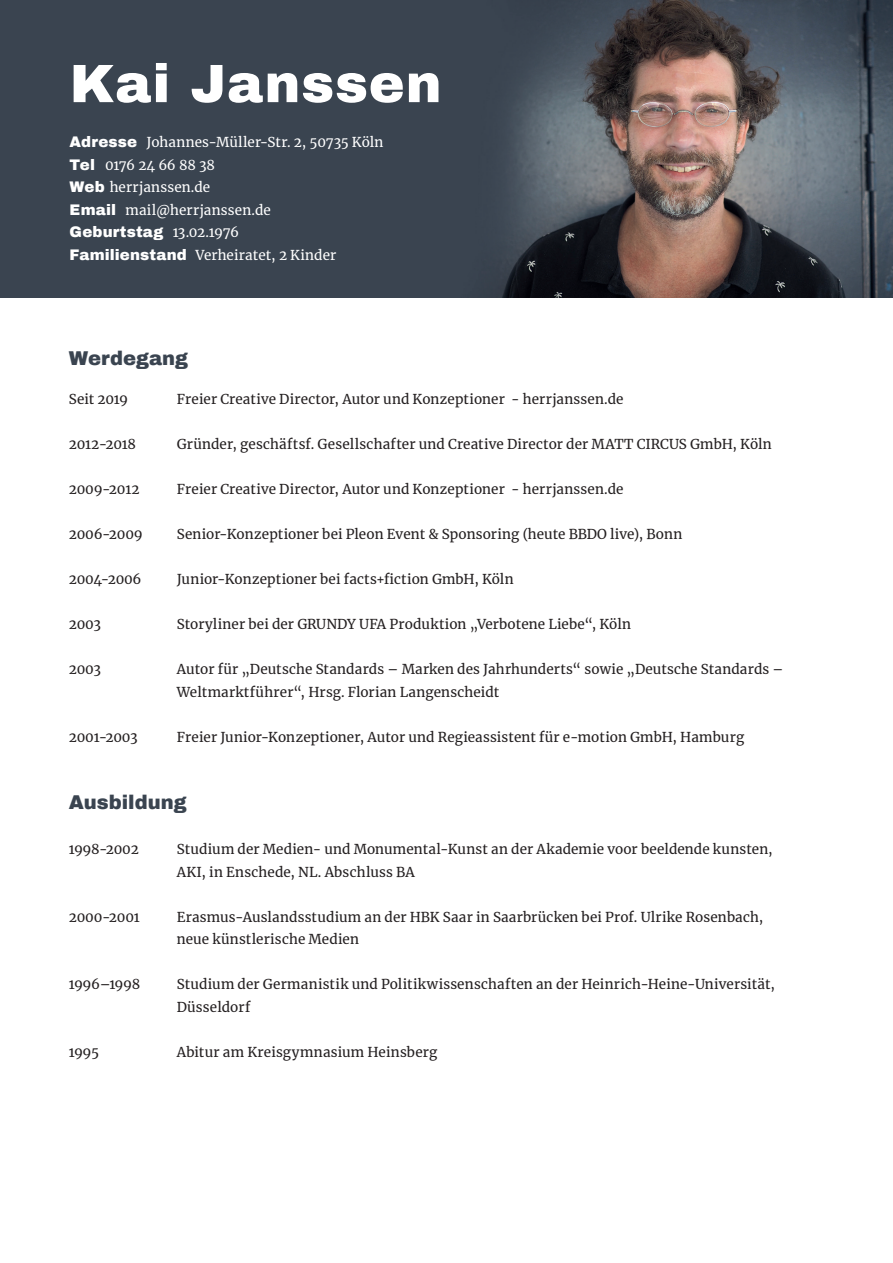
<style>
.page{position:relative;width:893px;height:1263px;background:#fff}
.page>*{position:absolute;margin:0;border:0;box-sizing:border-box;transform-origin:0 0}
.t1{font:900 54px "Archivo";letter-spacing:.015em;color:#fff}
.t2{font:900 19.5px "Archivo";color:#3a4450}
.t3{font:900 15px "Archivo";letter-spacing:.01em;color:#fff}
.t4{font:13.5px/22.5px "Merriweather";letter-spacing:.01em;color:#231f20}
.t5{font:13.5px/22.5px "Merriweather";letter-spacing:.01em;color:#fff}
.t6{font:13.5px "Merriweather";letter-spacing:-.01em;color:#231f20}
.t7{font:13.5px "Merriweather";letter-spacing:-.025em;color:#231f20}
.t8{font:13.5px "Merriweather";letter-spacing:-.015em;color:#231f20}
.s1{font-family:"Archivo";font-weight:900;font-size:15px}
.s2{font-family:"Merriweather";font-weight:400;font-size:13.5px}
</style>
<div class="page">
<img style="left:0;top:0;width:893px;height:298px">
<h1 class="t1" style="left:70px;top:50px;width:374px">Kai Janssen</h1>
<p class="t5" style="left:70px;top:131px;width:315px"><span class="s1">Adresse</span> Johannes-Müller-Str. 2, 50735 Köln<br><span class="s1">Tel</span> 0176 24 66 88 38<br><span class="s1">Web</span> herrjanssen.de<br><span class="s1">Email</span> mail@herrjanssen.de</p>
<p class="t3" style="left:70px;top:223px;width:171px">Geburtstag <span class="s2">13.02.1976</span></p>
<p class="t5" style="left:70px;top:243px;width:268px"><span class="s1">Familienstand</span> Verheiratet, 2 Kinder</p>
<h2 class="t2" style="left:69px;top:347px;width:121px">Werdegang</h2>
<p class="t6" style="left:69px;top:390px;width:61px">Seit 2019</p>
<p class="t4" style="left:177px;top:388px;width:448px">Freier Creative Director, Autor und Konzeptioner - herrjanssen.de</p>
<p class="t8" style="left:69px;top:435px;width:69px">2012-2018</p>
<p class="t4" style="left:177px;top:433px;width:597px">Gründer, geschäftsf. Gesellschafter und Creative Director der MATT CIRCUS GmbH, Köln</p>
<p class="t6" style="left:69px;top:480px;width:72px">2009-2012</p>
<p class="t4" style="left:177px;top:478px;width:448px">Freier Creative Director, Autor und Konzeptioner - herrjanssen.de</p>
<p class="t6" style="left:69px;top:525px;width:75px">2006-2009</p>
<p class="t4" style="left:177px;top:523px;width:507px">Senior-Konzeptioner bei Pleon Event &amp; Sponsoring (heute BBDO live), Bonn</p>
<p class="t6" style="left:69px;top:570px;width:74px">2004-2006</p>
<p class="t4" style="left:177px;top:568px;width:338px">Junior-Konzeptioner bei facts+fiction GmbH, Köln</p>
<p class="t4" style="left:69px;top:613px;width:34px">2003</p>
<p class="t4" style="left:177px;top:613px;width:456px">Storyliner bei der GRUNDY UFA Produktion „Verbotene Liebe“, Köln</p>
<p class="t4" style="left:69px;top:658px;width:34px">2003</p>
<p class="t4" style="left:177px;top:658px;width:608px">Autor für „Deutsche Standards – Marken des Jahrhunderts“ sowie „Deutsche Standards –<br>Weltmarktführer“, Hrsg. Florian Langenscheidt</p>
<p class="t6" style="left:69px;top:728px;width:70px">2001-2003</p>
<p class="t4" style="left:177px;top:725px;width:569px">Freier Junior-Konzeptioner, Autor und Regieassistent für e-motion GmbH, Hamburg</p>
<h2 class="t2" style="left:69px;top:791px;width:119px">Ausbildung</h2>
<p class="t7" style="left:69px;top:840px;width:71px">1998-2002</p>
<p class="t4" style="left:177px;top:838px;width:597px">Studium der Medien- und Monumental-Kunst an der Akademie voor beeldende kunsten,<br>AKI, in Enschede, NL. Abschluss BA</p>
<p class="t6" style="left:69px;top:908px;width:72px">2000-2001</p>
<p class="t4" style="left:177px;top:905px;width:588px">Erasmus-Auslandsstudium an der HBK Saar in Saarbrücken bei Prof. Ulrike Rosenbach, neue künstlerische Medien</p>
<p class="t7" style="left:69px;top:975px;width:73px">1996–1998</p>
<p class="t4" style="left:177px;top:973px;width:599px">Studium der Germanistik und Politikwissenschaften an der Heinrich-Heine-Universität,<br>Düsseldorf</p>
<p class="t4" style="left:69px;top:1040px;width:32px">1995</p>
<p class="t4" style="left:177px;top:1040px;width:262px">Abitur am Kreisgymnasium Heinsberg</p>
</div>
